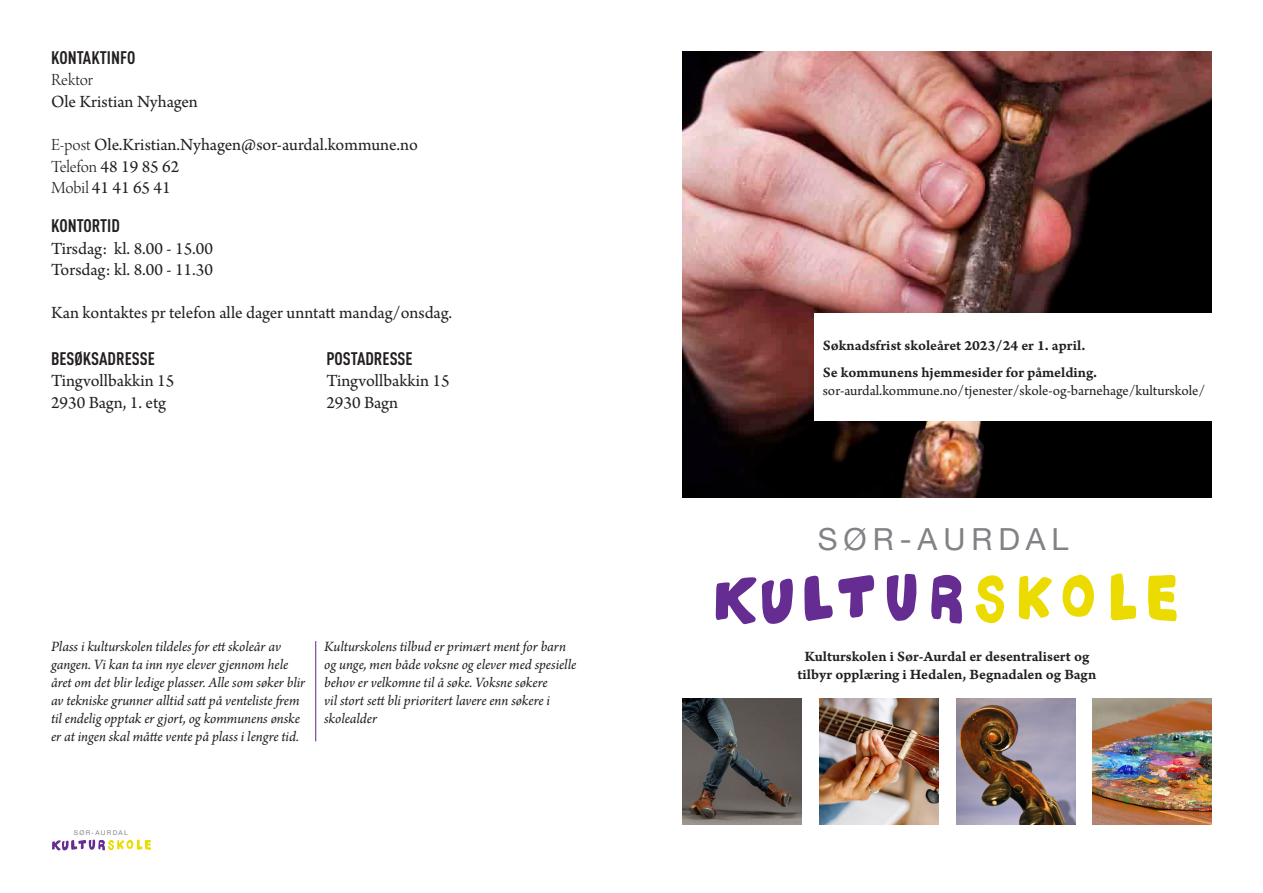
<style>
.page{position:relative;width:1263px;height:893px;background:#fff}
.page>*{position:absolute;margin:0;border:0;box-sizing:border-box;transform-origin:0 0}
.t1{font:30.6px "Helvetica Neue";letter-spacing:.195em;color:#808285}
.t2{font:18px "Arno Pro";color:#231f20}
.t3{font:700 18px "DIN Cond";color:#231f20}
.t4{font:18px "Arno Pro Light Display";color:#231f20}
.t5{font:italic 15px/18px "Arno Pro";letter-spacing:-.005em;color:#231f20}
.t6{font:15px/18px "Arno Pro Smbd Caption";letter-spacing:-.005em;color:#231f20;text-align:center}
.t7{font:15px "Arno Pro";letter-spacing:-.005em;color:#231f20}
.t8{font:6.6px "Helvetica Neue";letter-spacing:.195em;color:#808285}
.s1{font-family:"Arno Pro Light Display"}
</style>
<div class="page">
<img style="left:682px;top:51px;width:530px;height:446px">
<img style="left:682px;top:698px;width:119px;height:127px">
<img style="left:819px;top:698px;width:119px;height:127px">
<img style="left:956px;top:698px;width:119px;height:127px">
<img style="left:1093px;top:698px;width:119px;height:127px">
<svg style="left:931px;top:575px;width:31px;height:49px"></svg>
<svg style="left:1148px;top:575px;width:29px;height:46px"></svg>
<svg style="left:887px;top:574px;width:29px;height:47px"></svg>
<svg style="left:716px;top:577px;width:77px;height:47px"></svg>
<svg style="left:1019px;top:576px;width:33px;height:44px"></svg>
<svg style="left:1062px;top:575px;width:32px;height:42px"></svg>
<svg style="left:975px;top:575px;width:29px;height:48px"></svg>
<svg style="left:804px;top:575px;width:70px;height:46px"></svg>
<svg style="left:1110px;top:573px;width:26px;height:47px"></svg>
<svg style="left:52px;top:839px;width:99px;height:11px"></svg>
<div style="left:814px;top:314px;width:398px;height:107px;background:#fff"></div>
<hr style="left:315px;top:641px;width:1px;height:100px;background:#662483">
<h1 class="t3" style="left:51px;top:46px;width:86px">KONTAKTINFO</h1>
<p class="t4" style="left:51px;top:70px;width:43px">Rektor</p>
<p class="t2" style="left:51px;top:91px;width:148px">Ole Kristian Nyhagen</p>
<p class="t2" style="left:51px;top:135px;width:368px"><span class="s1">E-post</span> Ole.Kristian.Nyhagen@sor-aurdal.kommune.no</p>
<p class="t2" style="left:51px;top:156px;width:130px"><span class="s1">Telefon</span> 48 19 85 62</p>
<p class="t2" style="left:51px;top:178px;width:121px"><span class="s1">Mobil</span> 41 41 65 41</p>
<h1 class="t3" style="left:51px;top:215px;width:70px">KONTORTID</h1>
<p class="t2" style="left:51px;top:238px;width:164px">Tirsdag: kl. 8.00 - 15.00</p>
<p class="t2" style="left:51px;top:260px;width:163px">Torsdag: kl. 8.00 - 11.30</p>
<p class="t2" style="left:51px;top:303px;width:403px">Kan kontaktes pr telefon alle dager unntatt mandag/onsdag.</p>
<h1 class="t3" style="left:51px;top:347px;width:105px">BESØKSADRESSE</h1>
<p class="t2" style="left:51px;top:371px;width:125px">Tingvollbakkin 15</p>
<p class="t2" style="left:51px;top:392px;width:117px">2930 Bagn, 1. etg</p>
<h1 class="t3" style="left:326px;top:347px;width:88px">POSTADRESSE</h1>
<p class="t2" style="left:326px;top:371px;width:125px">Tingvollbakkin 15</p>
<p class="t2" style="left:326px;top:392px;width:73px">2930 Bagn</p>
<p class="t5" style="left:51px;top:638px;width:256px">Plass i kulturskolen tildeles for ett skoleår av gangen. Vi kan ta inn nye elever gjennom hele året om det blir ledige plasser. Alle som søker blir av tekniske grunner alltid satt på venteliste frem til endelig opptak er gjort, og kommunens ønske er at ingen skal måtte vente på plass i lengre tid.</p>
<p class="t5" style="left:324px;top:638px;width:254px">Kulturskolens tilbud er primært ment for barn og unge, men både voksne og elever med spesielle behov er velkomne til å søke. Voksne søkere<br>vil stort sett bli prioritert lavere enn søkere i skolealder</p>
<p class="t8" style="left:74px;top:827px;width:55px">SØR-AURDAL</p>
<p class="t6" style="left:823px;top:337px;width:264px">Søknadsfrist skoleåret 2023/24 er 1. april.</p>
<p class="t6" style="left:823px;top:364px;width:276px">Se kommunens hjemmesider for påmelding.</p>
<p class="t7" style="left:823px;top:382px;width:384px">sor-aurdal.kommune.no/tjenester/skole-og-barnehage/kulturskole/</p>
<p class="t1" style="left:818px;top:517px;width:252px">SØR-AURDAL</p>
<p class="t6" style="left:797px;top:648px;width:300px">Kulturskolen i Sør-Aurdal er desentralisert og tilbyr opplæring i Hedalen, Begnadalen og Bagn</p>
</div>
